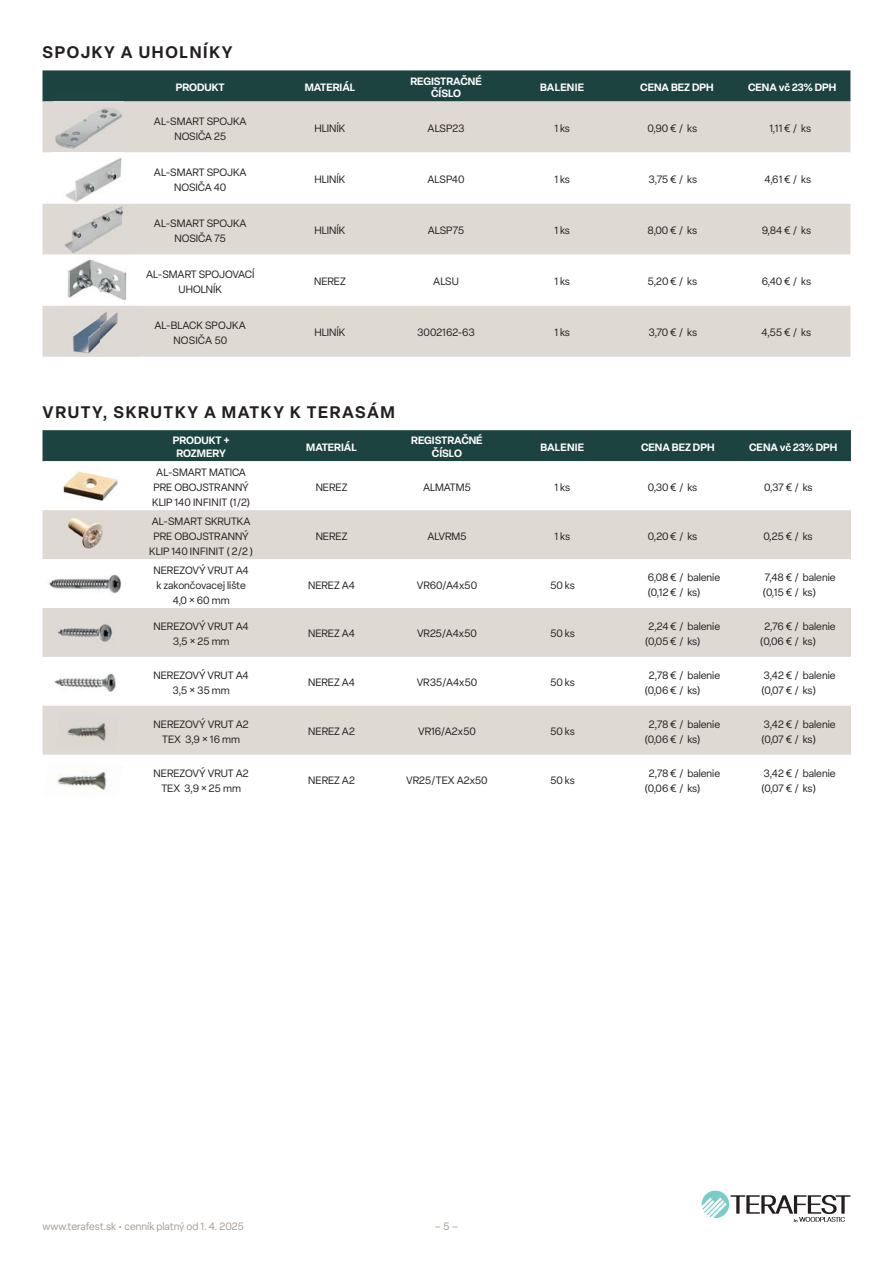
<style>
.page{position:relative;width:893px;height:1263px;background:#fff}
.page>*{position:absolute;margin:0;border:0;box-sizing:border-box;transform-origin:0 0}
.t1{font:600 16.5px "Elza";letter-spacing:.1em;color:#231f20}
.t2{font:10.5px/15px "Elza";color:#231f20;text-align:center}
.t3{font:600 10.5px/12.6px "Elza";color:#fff;text-align:center}
.t4{font:10.5px "Elza";color:#a99a8d}
.t5{font:600 10.5px "Elza";letter-spacing:.02em;color:#fff}
</style>
<div class="page">
<svg style="left:702px;top:1190px;width:148px;height:33px"></svg>
<div style="left:43px;top:430px;width:808px;height:31px;background:#1d4340"></div>
<svg style="left:43px;top:510px;width:808px;height:245px;fill:#dfd9d3"></svg>
<img style="left:62px;top:471px;width:56px;height:30px">
<img style="left:56px;top:616px;width:59px;height:33px">
<img style="left:54px;top:663px;width:63px;height:38px">
<img style="left:47px;top:570px;width:77px;height:27px">
<img style="left:51px;top:515px;width:77px;height:38px">
<div style="left:43px;top:70px;width:807px;height:31px;background:#1d4340"></div>
<div style="left:43px;top:101px;width:807px;height:256px;background:#dfd9d3"></div>
<svg style="left:43px;top:153px;width:807px;height:153px"></svg>
<img style="left:53px;top:92px;width:71px;height:71px">
<img style="left:64px;top:156px;width:60px;height:47px">
<img style="left:55px;top:204px;width:77px;height:52px">
<img style="left:62px;top:302px;width:78px;height:55px">
<img style="left:101px;top:306px;width:39px;height:51px">
<img style="left:65px;top:257px;width:63px;height:45px">
<img style="left:55px;top:713px;width:29px;height:35px">
<img style="left:84px;top:713px;width:35px;height:35px">
<img style="left:57px;top:775px;width:22px;height:11px">
<img style="left:79px;top:772px;width:28px;height:18px">
<h1 class="t1" style="left:43px;top:44px;width:191px">SPOJKY A UHOLNÍKY</h1>
<p class="t3" style="left:176px;top:82px;width:51px">PRODUKT</p>
<p class="t3" style="left:305px;top:82px;width:52px">MATERIÁL</p>
<p class="t3" style="left:410px;top:75px;width:73px">REGISTRAČNÉ<br>ČÍSLO</p>
<p class="t5" style="left:540px;top:82px;width:45px">BALENIE</p>
<p class="t3" style="left:640px;top:82px;width:75px">CENA BEZ DPH</p>
<p class="t3" style="left:748px;top:82px;width:90px">CENA vč 23% DPH</p>
<p class="t2" style="left:154px;top:114px;width:94px">AL-SMART SPOJKA<br>NOSIČA 25</p>
<p class="t2" style="left:315px;top:121px;width:32px">HLINÍK</p>
<p class="t2" style="left:428px;top:121px;width:38px">ALSP23</p>
<p class="t2" style="left:554px;top:121px;width:17px">1 ks</p>
<p class="t2" style="left:647px;top:121px;width:51px">0,90 € / ks</p>
<p class="t2" style="left:769px;top:121px;width:43px">1,11 € / ks</p>
<p class="t2" style="left:154px;top:165px;width:94px">AL-SMART SPOJKA<br>NOSIČA 40</p>
<p class="t2" style="left:315px;top:172px;width:32px">HLINÍK</p>
<p class="t2" style="left:428px;top:172px;width:39px">ALSP40</p>
<p class="t2" style="left:554px;top:172px;width:17px">1 ks</p>
<p class="t2" style="left:648px;top:172px;width:50px">3,75 € / ks</p>
<p class="t2" style="left:764px;top:172px;width:48px">4,61 € / ks</p>
<p class="t2" style="left:154px;top:216px;width:94px">AL-SMART SPOJKA<br>NOSIČA 75</p>
<p class="t2" style="left:315px;top:223px;width:32px">HLINÍK</p>
<p class="t2" style="left:428px;top:223px;width:38px">ALSP75</p>
<p class="t2" style="left:554px;top:223px;width:17px">1 ks</p>
<p class="t2" style="left:647px;top:223px;width:51px">8,00 € / ks</p>
<p class="t2" style="left:762px;top:223px;width:51px">9,84 € / ks</p>
<p class="t2" style="left:146px;top:267px;width:110px">AL-SMART SPOJOVACÍ<br>UHOLNÍK</p>
<p class="t2" style="left:314px;top:274px;width:33px">NEREZ</p>
<p class="t2" style="left:433px;top:274px;width:27px">ALSU</p>
<p class="t2" style="left:554px;top:274px;width:17px">1 ks</p>
<p class="t2" style="left:647px;top:274px;width:51px">5,20 € / ks</p>
<p class="t2" style="left:762px;top:274px;width:51px">6,40 € / ks</p>
<p class="t2" style="left:155px;top:318px;width:93px">AL-BLACK SPOJKA<br>NOSIČA 50</p>
<p class="t2" style="left:315px;top:326px;width:32px">HLINÍK</p>
<p class="t2" style="left:417px;top:326px;width:59px">3002162-63</p>
<p class="t2" style="left:554px;top:326px;width:17px">1 ks</p>
<p class="t2" style="left:648px;top:326px;width:50px">3,70 € / ks</p>
<p class="t2" style="left:761px;top:326px;width:51px">4,55 € / ks</p>
<h1 class="t1" style="left:43px;top:404px;width:354px">VRUTY, SKRUTKY A MATKY K TERASÁM</h1>
<p class="t3" style="left:173px;top:435px;width:58px">PRODUKT +<br>ROZMERY</p>
<p class="t3" style="left:306px;top:441px;width:52px">MATERIÁL</p>
<p class="t3" style="left:411px;top:435px;width:73px">REGISTRAČNÉ<br>ČÍSLO</p>
<p class="t5" style="left:540px;top:442px;width:45px">BALENIE</p>
<p class="t3" style="left:641px;top:441px;width:75px">CENA BEZ DPH</p>
<p class="t3" style="left:749px;top:441px;width:90px">CENA vč 23% DPH</p>
<p class="t2" style="left:152px;top:465px;width:99px">AL-SMART MATICA<br>PRE OBOJSTRANNÝ<br>KLIP 140 INFINIT (1/2)</p>
<p class="t2" style="left:316px;top:480px;width:33px">NEREZ</p>
<p class="t2" style="left:423px;top:480px;width:49px">ALMATM5</p>
<p class="t2" style="left:555px;top:480px;width:17px">1 ks</p>
<p class="t2" style="left:648px;top:480px;width:51px">0,30 € / ks</p>
<p class="t2" style="left:764px;top:480px;width:50px">0,37 € / ks</p>
<p class="t2" style="left:149px;top:514px;width:105px">AL-SMART SKRUTKA<br>PRE OBOJSTRANNÝ<br>KLIP 140 INFINIT ( 2/2 )</p>
<p class="t2" style="left:154px;top:563px;width:97px">NEREZOVÝ VRUT A4 k zakončovacej lište<br>4,0 × 60 mm</p>
<p class="t2" style="left:316px;top:529px;width:33px">NEREZ</p>
<p class="t2" style="left:427px;top:529px;width:41px">ALVRM5</p>
<p class="t2" style="left:555px;top:529px;width:17px">1 ks</p>
<p class="t2" style="left:648px;top:529px;width:51px">0,20 € / ks</p>
<p class="t2" style="left:763px;top:529px;width:51px">0,25 € / ks</p>
<p class="t2" style="left:308px;top:578px;width:48px">NEREZ A4</p>
<p class="t2" style="left:417px;top:578px;width:62px">VR60/A4x50</p>
<p class="t2" style="left:550px;top:578px;width:26px">50 ks</p>
<p class="t2" style="left:648px;top:570px;width:74px;text-align:left">6,08 € / balenie (0,12 € / ks)</p>
<p class="t2" style="left:763px;top:570px;width:74px;text-align:left">7,48 € / balenie (0,15 € / ks)</p>
<p class="t2" style="left:154px;top:619px;width:97px">NEREZOVÝ VRUT A4<br>3,5 × 25 mm</p>
<p class="t2" style="left:308px;top:627px;width:48px">NEREZ A4</p>
<p class="t2" style="left:417px;top:627px;width:61px">VR25/A4x50</p>
<p class="t2" style="left:550px;top:627px;width:26px">50 ks</p>
<p class="t2" style="left:645px;top:619px;width:77px;text-align:left;text-indent:3px">2,24 € / balenie (0,05 € / ks)</p>
<p class="t2" style="left:760px;top:619px;width:77px;text-align:left;text-indent:4px">2,76 € / balenie (0,06 € / ks)</p>
<p class="t2" style="left:154px;top:668px;width:97px">NEREZOVÝ VRUT A4<br>3,5 × 35 mm</p>
<p class="t2" style="left:308px;top:676px;width:48px">NEREZ A4</p>
<p class="t2" style="left:417px;top:676px;width:62px">VR35/A4x50</p>
<p class="t2" style="left:550px;top:676px;width:26px">50 ks</p>
<p class="t2" style="left:645px;top:668px;width:77px;text-align:left;text-indent:4px">2,78 € / balenie (0,06 € / ks)</p>
<p class="t2" style="left:761px;top:668px;width:76px;text-align:left">3,42 € / balenie (0,07 € / ks)</p>
<p class="t2" style="left:154px;top:717px;width:97px">NEREZOVÝ VRUT A2<br>TEX 3,9 × 16 mm</p>
<p class="t2" style="left:308px;top:725px;width:48px">NEREZ A2</p>
<p class="t2" style="left:418px;top:725px;width:59px">VR16/A2x50</p>
<p class="t2" style="left:550px;top:725px;width:26px">50 ks</p>
<p class="t2" style="left:645px;top:717px;width:77px;text-align:left;text-indent:4px">2,78 € / balenie (0,06 € / ks)</p>
<p class="t2" style="left:761px;top:717px;width:76px;text-align:left">3,42 € / balenie (0,07 € / ks)</p>
<p class="t2" style="left:154px;top:766px;width:97px">NEREZOVÝ VRUT A2<br>TEX 3,9 × 25 mm</p>
<p class="t2" style="left:308px;top:773px;width:48px">NEREZ A2</p>
<p class="t2" style="left:406px;top:773px;width:83px">VR25/TEX A2x50</p>
<p class="t2" style="left:550px;top:773px;width:26px">50 ks</p>
<p class="t2" style="left:645px;top:766px;width:77px;text-align:left;text-indent:4px">2,78 € / balenie (0,06 € / ks)</p>
<p class="t2" style="left:761px;top:766px;width:76px;text-align:left">3,42 € / balenie (0,07 € / ks)</p>
<p class="t4" style="left:43px;top:1222px;width:203px">www.terafest.sk • cenník platný od 1. 4. 2025</p>
<p class="t4" style="left:435px;top:1222px;width:25px">– 5 –</p>
</div>
